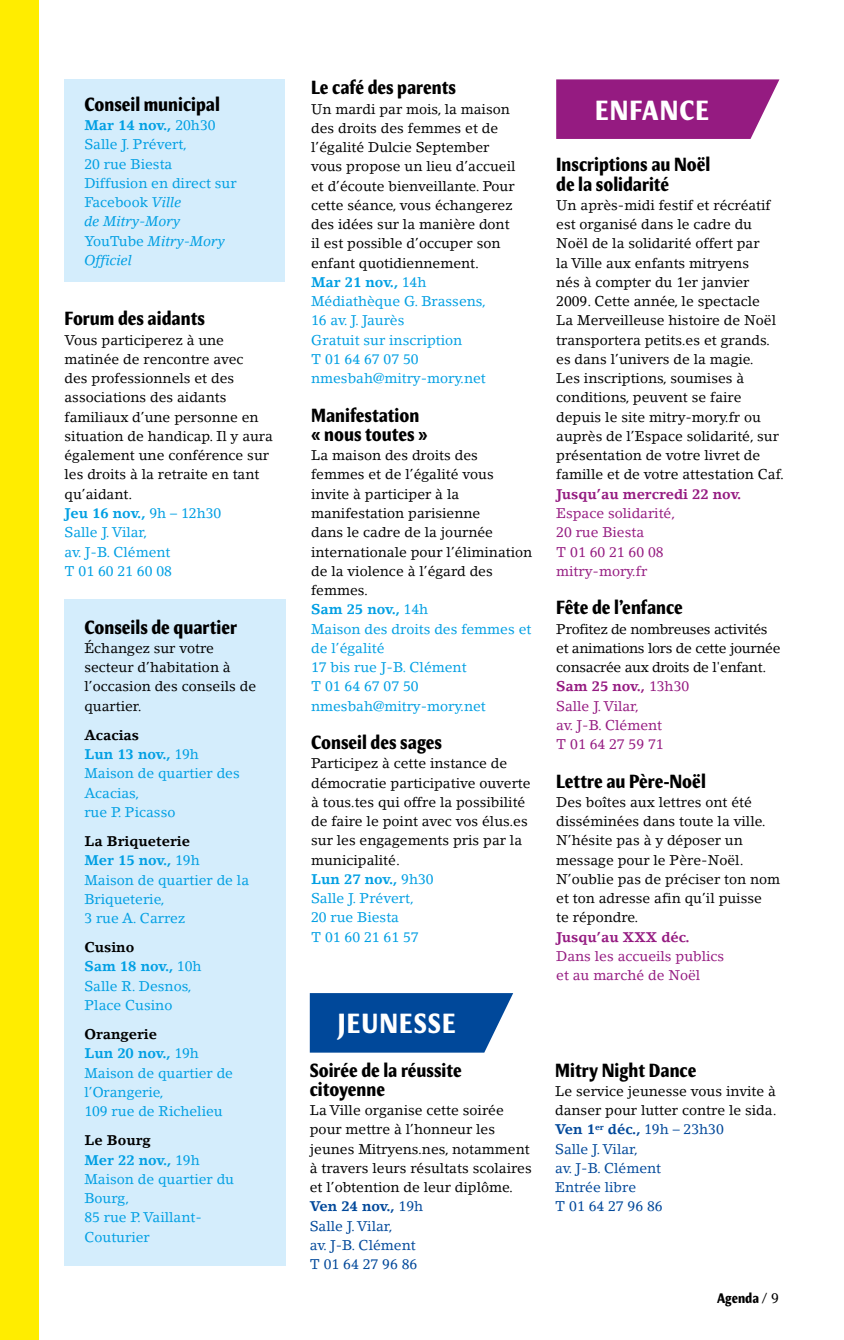
<style>
.page{position:relative;width:844px;height:1340px;background:#fff}
.page>*{position:absolute;margin:0;border:0;box-sizing:border-box;transform-origin:0 0}
.t1{font:700 condensed 28px "Meadow Pro";letter-spacing:.04em;color:#fff}
.t2{font:700 condensed 19.25px/19.2px "Meadow Pro";color:#000}
.t3{font:14px/19.2px "Lino Letter";color:#000}
.t4{font:14px/19.2px "Lino Letter";color:#009fe3}
.t5{font:14px/19.2px "Lino Letter";letter-spacing:-.02em;color:#000}
.t6{font:14px/19.2px "Lino Letter";color:#00489a}
.t7{font:14px/19.2px "Lino Letter";color:#951b81}
.t8{font:700 14px "Lino Letter";color:#951b81}
.t9{font:700 condensed 14px "Meadow Pro";color:#000}
.s1{font-weight:700}
.s2{font-style:italic}
.s3{font-weight:700;color:#009fe3}
.s4{color:#009fe3}
.s5{font-weight:700;color:#000}
.s6{font-weight:700;color:#00489a}
.s7{color:#00489a}
.s8{font-weight:700;color:#951b81}
.s9{color:#951b81}
.s10{color:#000}
.s11{font-family:"Lino Letter";font-weight:400;font-stretch:normal}
</style>
<div class="page">
<div style="left:64px;top:598px;width:222px;height:667px;background:#d4edfc"></div>
<svg style="left:310px;top:993px;width:203px;height:59px;background:#1254a1"></svg>
<svg style="left:556px;top:79px;width:223px;height:60px;background:#9c2b89"></svg>
<div style="left:64px;top:79px;width:221px;height:203px;background:#d4edfc"></div>
<div style="left:0;top:0;width:39px;height:1339px;background:#ffed00"></div>
<h2 class="t2" style="left:84px;top:94px;width:137px">Conseil municipal</h2>
<p class="t4" style="left:84px;top:115px;width:154px"><span class="s1">Mar 14 nov.,</span> 20h30<br>Salle J. Prévert,<br>20 rue Biesta<br>Diffusion en direct sur<br>Facebook <span class="s2">Ville<br>de Mitry-Mory<br></span>YouTube <span class="s2">Mitry-Mory<br>Officiel</span></p>
<h2 class="t2" style="left:64px;top:309px;width:142px">Forum des aidants</h2>
<p class="t3" style="left:64px;top:330px;width:210px">Vous participerez à une matinée de rencontre avec<br>des professionnels et des associations des aidants familiaux d’une personne en situation de handicap. Il y aura également une conférence sur les droits à la retraite en tant qu’aidant.<br><span class="s3">Jeu 16 nov.,</span> <span class="s4">9h – 12h30<br>Salle J. Vilar,<br>av. J-B. Clément<br>T 01 60 21 60 08</span></p>
<h2 class="t2" style="left:84px;top:617px;width:154px">Conseils de quartier</h2>
<p class="t3" style="left:84px;top:638px;width:173px">Échangez sur votre secteur d’habitation à l’occasion des conseils de quartier.</p>
<p class="t4" style="left:84px;top:725px;width:157px"><span class="s5">Acacias<br></span><span class="s1">Lun 13 nov.,</span> 19h<br>Maison de quartier des<br>Acacias,<br>rue P. Picasso</p>
<p class="t4" style="left:84px;top:831px;width:166px"><span class="s5">La Briqueterie<br></span><span class="s1">Mer 15 nov.,</span> 19h<br>Maison de quartier de la<br>Briqueterie,<br>3 rue A. Carrez</p>
<p class="t4" style="left:84px;top:937px;width:119px"><span class="s5">Cusino<br></span><span class="s1">Sam 18 nov.,</span> 10h<br>Salle R. Desnos,<br>Place Cusino</p>
<p class="t4" style="left:84px;top:1024px;width:150px"><span class="s5">Orangerie<br></span><span class="s1">Lun 20 nov.,</span> 19h<br>Maison de quartier de l’Orangerie,<br>109 rue de Richelieu</p>
<p class="t4" style="left:84px;top:1130px;width:151px"><span class="s5">Le Bourg<br></span><span class="s1">Mer 22 nov.,</span> 19h<br>Maison de quartier du<br>Bourg,<br>85 rue P. Vaillant-<br>Couturier</p>
<h2 class="t2" style="left:311px;top:78px;width:146px">Le café des parents</h2>
<p class="t3" style="left:311px;top:99px;width:206px">Un mardi par mois, la maison des droits des femmes et de l’égalité Dulcie September vous propose un lieu d’accueil et d’écoute bienveillante. Pour cette séance, vous échangerez des idées sur la manière dont il est possible d’occuper son enfant quotidiennement.<br><span class="s3">Mar 21 nov.,</span> <span class="s4">14h<br>Médiathèque G. Brassens,<br>16 av. J. Jaurès<br>Gratuit sur inscription<br>T 01 64 67 07 50 nmesbah@mitry-mory.net</span></p>
<h2 class="t2" style="left:311px;top:405px;width:118px">Manifestation « nous toutes »</h2>
<p class="t3" style="left:311px;top:445px;width:222px">La maison des droits des femmes et de l’égalité vous invite à participer à la manifestation parisienne<br>dans le cadre de la journée internationale pour l’élimination de la violence à l’égard des femmes.<br><span class="s3">Sam 25 nov.,</span> <span class="s4">14h<br>Maison des droits des femmes et de l’égalité<br>17 bis rue J-B. Clément<br>T 01 64 67 07 50 nmesbah@mitry-mory.net</span></p>
<h2 class="t2" style="left:311px;top:733px;width:132px">Conseil des sages</h2>
<p class="t3" style="left:311px;top:753px;width:221px">Participez à cette instance de démocratie participative ouverte à tous.tes qui offre la possibilité de faire le point avec vos élus.es sur les engagements pris par la municipalité.<br><span class="s3">Lun 27 nov.,</span> <span class="s4">9h30<br>Salle J. Prévert,<br>20 rue Biesta<br>T 01 60 21 61 57</span></p>
<h1 class="t1" style="left:338px;top:1007px;width:119px">JEUNESSE</h1>
<h2 class="t2" style="left:310px;top:1060px;width:153px">Soirée de la réussite citoyenne</h2>
<p class="t3" style="left:310px;top:1100px;width:223px">La Ville organise cette soirée pour mettre à l’honneur les jeunes Mitryens.nes, notamment à travers leurs résultats scolaires et l’obtention de leur diplôme.<br><span class="s6">Ven 24 nov.,</span> <span class="s7">19h<br>Salle J. Vilar,<br>av. J-B. Clément<br>T 01 64 27 96 86</span></p>
<h1 class="t1" style="left:595px;top:94px;width:115px">ENFANCE</h1>
<h2 class="t2" style="left:556px;top:155px;width:156px">Inscriptions au Noël de la solidarité</h2>
<p class="t3" style="left:556px;top:195px;width:229px">Un après-midi festif et récréatif est organisé dans le cadre du<br>Noël de la solidarité offert par<br>la Ville aux enfants mitryens<br>nés à compter du 1er janvier<br>2009. Cette année, le spectacle<br>La Merveilleuse histoire de Noël transportera petits.es et grands. es dans l’univers de la magie.<br>Les inscriptions, soumises à conditions, peuvent se faire depuis le site mitry-mory.fr ou auprès de l’Espace solidarité, sur présentation de votre livret de famille et de votre attestation Caf.</p>
<p class="t8" style="left:556px;top:485px;width:187px">Jusqu’au mercredi 22 nov.</p>
<p class="t7" style="left:556px;top:503px;width:121px">Espace solidarité,<br>20 rue Biesta<br>T 01 60 21 60 08 mitry-mory.fr</p>
<h2 class="t2" style="left:556px;top:598px;width:128px">Fête de l’enfance</h2>
<p class="t5" style="left:556px;top:619px;width:226px">Profitez de nombreuses activités et animations lors de cette journée consacrée aux droits de l'enfant.<br><span class="s8">Sam 25 nov.,</span> <span class="s9">13h30<br>Salle J. Vilar,<br>av. J-B. Clément<br>T 01 64 27 59 71</span></p>
<h2 class="t2" style="left:556px;top:771px;width:151px">Lettre au Père-Noël</h2>
<p class="t3" style="left:556px;top:792px;width:225px">Des boîtes aux lettres ont été disséminées dans toute la ville.<br>N’hésite pas à y déposer un message pour le Père-Noël.<br>N’oublie pas de préciser ton nom et ton adresse afin qu’il puisse<br>te répondre.</p>
<p class="t8" style="left:556px;top:928px;width:135px">Jusqu’au XXX déc.</p>
<p class="t7" style="left:556px;top:946px;width:170px">Dans les accueils publics et au marché de Noël</p>
<h2 class="t2" style="left:555px;top:1060px;width:143px">Mitry Night Dance</h2>
<p class="t6" style="left:555px;top:1081px;width:223px"><span class="s10">Le service jeunesse vous invite à danser pour lutter contre le sida.<br></span><span class="s1">Ven 1</span><sup>er</sup> <span class="s1">déc.,</span> 19h – 23h30<br>Salle J. Vilar,<br>av. J-B. Clément<br>Entrée libre<br>T 01 64 27 96 86</p>
<p class="t9" style="left:716px;top:1289px;width:63px">Agenda <span class="s11">/ 9</span></p>
</div>
